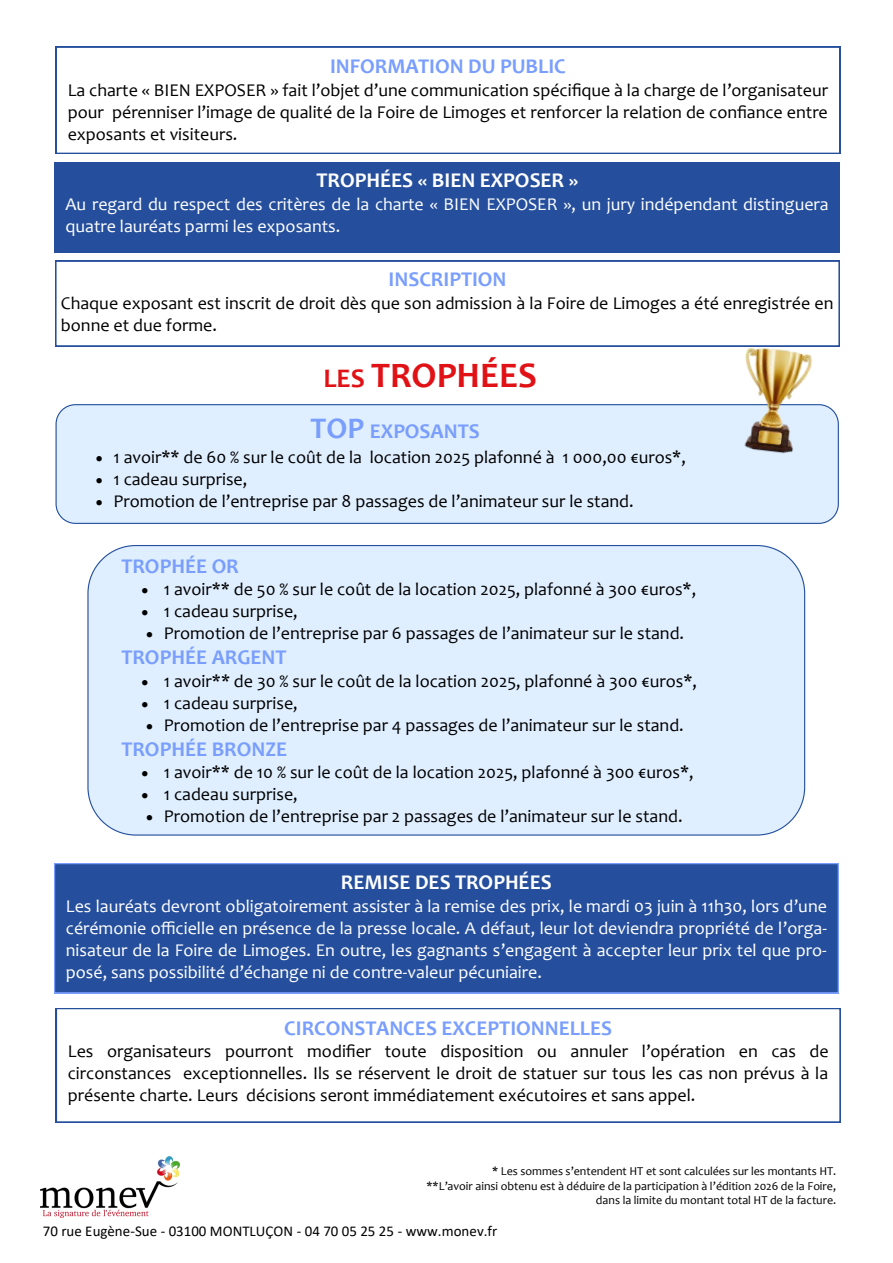
<style>
.page{position:relative;width:893px;height:1263px;background:#fff}
.page>*{position:absolute;margin:0;border:0;box-sizing:border-box;transform-origin:0 0}
.t1{font:700 36px "Candara";color:#e01216}
.t2{font:700 21px "Candara";color:#799efd}
.t3{font:700 21px "Candara";color:#fff}
.t4{font:18px/22px "Candara";color:#000;text-align:justify}
.t5{font:18px/22px "Candara";color:#fff;text-align:justify}
.t6{font:15px "Calibri";color:#000}
.t7{font:12px/14.7px "Candara";letter-spacing:-.005em;color:#000;text-align:right}
.s1{font-size:27px}
.s2{font-size:30px}
.s3{font-weight:700}
</style>
<div class="page">
<div style="left:87px;top:545px;width:718px;height:291px;background:#e0efff"></div>
<div style="left:56px;top:404px;width:783px;height:120px;background:#e0efff"></div>
<div style="left:54px;top:863px;width:785px;height:130px;background:#254f9d"></div>
<svg style="left:56px;top:1008px;width:784px;height:114px"></svg>
<svg style="left:56px;top:47px;width:784px;height:107px"></svg>
<div style="left:55px;top:162px;width:785px;height:91px;background:#254f9d"></div>
<svg style="left:55px;top:261px;width:785px;height:85px"></svg>
<img style="left:40px;top:1156px;width:139px;height:61px">
<img style="left:724px;top:336px;width:99px;height:138px">
<p class="t2" style="left:330px;top:58px;width:237px">INFORMATION DU PUBLIC</p>
<p class="t4" style="left:68px;top:81px;width:762px">La charte « BIEN EXPOSER » fait l’objet d’une communication spécifique à la charge de l’organisateur pour pérenniser l’image de qualité de la Foire de Limoges et renforcer la relation de confiance entre exposants et visiteurs.</p>
<p class="t3" style="left:317px;top:172px;width:263px">TROPHÉES « BIEN EXPOSER »</p>
<p class="t5" style="left:66px;top:195px;width:765px">Au regard du respect des critères de la charte « BIEN EXPOSER », un jury indépendant distinguera quatre lauréats parmi les exposants.</p>
<p class="t2" style="left:389px;top:271px;width:119px">INSCRIPTION</p>
<p class="t4" style="left:61px;top:294px;width:774px">Chaque exposant est inscrit de droit dès que son admission à la Foire de Limoges a été enregistrée en bonne et due forme.</p>
<h1 class="t1" style="left:323px;top:361px;width:215px"><span class="s1">LES</span> TROPHÉES</h1>
<p class="t2" style="left:311px;top:422px;width:171px"><span class="s2">TOP</span> EXPOSANTS</p>
<p class="t4" style="left:96px;top:448px;width:592px">• 1 avoir** de 60 % sur le coût de la location 2025 plafonné à 1 000,00 €uros*,</p>
<p class="t4" style="left:96px;top:470px;width:153px">• 1 cadeau surprise,</p>
<p class="t4" style="left:96px;top:492px;width:539px">• Promotion de l’entreprise par 8 passages de l’animateur sur le stand.</p>
<p class="t2" style="left:121px;top:557px;width:119px">TROPHÉE OR</p>
<p class="t4" style="left:141px;top:580px;width:556px">• 1 avoir** de 50 % sur le coût de la location 2025, plafonné à 300 €uros*,</p>
<p class="t4" style="left:141px;top:602px;width:158px">• 1 cadeau surprise,</p>
<p class="t4" style="left:146px;top:624px;width:539px">• Promotion de l’entreprise par 6 passages de l’animateur sur le stand.</p>
<p class="t2" style="left:121px;top:649px;width:167px">TROPHÉE ARGENT</p>
<p class="t4" style="left:141px;top:672px;width:557px">• 1 avoir** de 30 % sur le coût de la location 2025, plafonné à 300 €uros*,</p>
<p class="t4" style="left:141px;top:694px;width:158px">• 1 cadeau surprise,</p>
<p class="t4" style="left:146px;top:716px;width:539px">• Promotion de l’entreprise par 4 passages de l’animateur sur le stand.</p>
<p class="t2" style="left:121px;top:741px;width:167px">TROPHÉE BRONZE</p>
<p class="t4" style="left:141px;top:763px;width:554px">• 1 avoir** de 10 % sur le coût de la location 2025, plafonné à 300 €uros*,</p>
<p class="t4" style="left:141px;top:785px;width:158px">• 1 cadeau surprise,</p>
<p class="t4" style="left:146px;top:807px;width:538px">• Promotion de l’entreprise par 2 passages de l’animateur sur le stand.</p>
<p class="t3" style="left:341px;top:874px;width:213px">REMISE DES TROPHÉES</p>
<p class="t5" style="left:66px;top:897px;width:763px">Les lauréats devront obligatoirement assister à la remise des prix, le mardi 03 juin à 11h30, lors d’une cérémonie officielle en présence de la presse locale. A défaut, leur lot deviendra propriété de l’orga&shy;nisateur de la Foire de Limoges. En outre, les gagnants s’engagent à accepter leur prix tel que pro&shy;posé, sans possibilité d’échange ni de contre-valeur pécuniaire.</p>
<p class="t2" style="left:284px;top:1019px;width:329px">CIRCONSTANCES EXCEPTIONNELLES</p>
<p class="t4" style="left:68px;top:1042px;width:762px">Les organisateurs pourront modifier toute disposition ou annuler l’opération en cas de circonstances exceptionnelles. Ils se réservent le droit de statuer sur tous les cas non prévus à la présente charte. Leurs décisions seront immédiatement exécutoires et sans appel.</p>
<p class="t7" style="left:427px;top:1165px;width:411px"><span class="s3">*</span> Les sommes s’entendent HT et sont calculées sur les montants HT.<br>**L’avoir ainsi obtenu est à déduire de la participation à l’édition 2026 de la Foire, dans la limite du montant total HT de la facture.</p>
<p class="t6" style="left:43px;top:1225px;width:456px">70 rue Eugène-Sue - 03100 MONTLUÇON - 04 70 05 25 25 - www.monev.fr</p>
</div>
